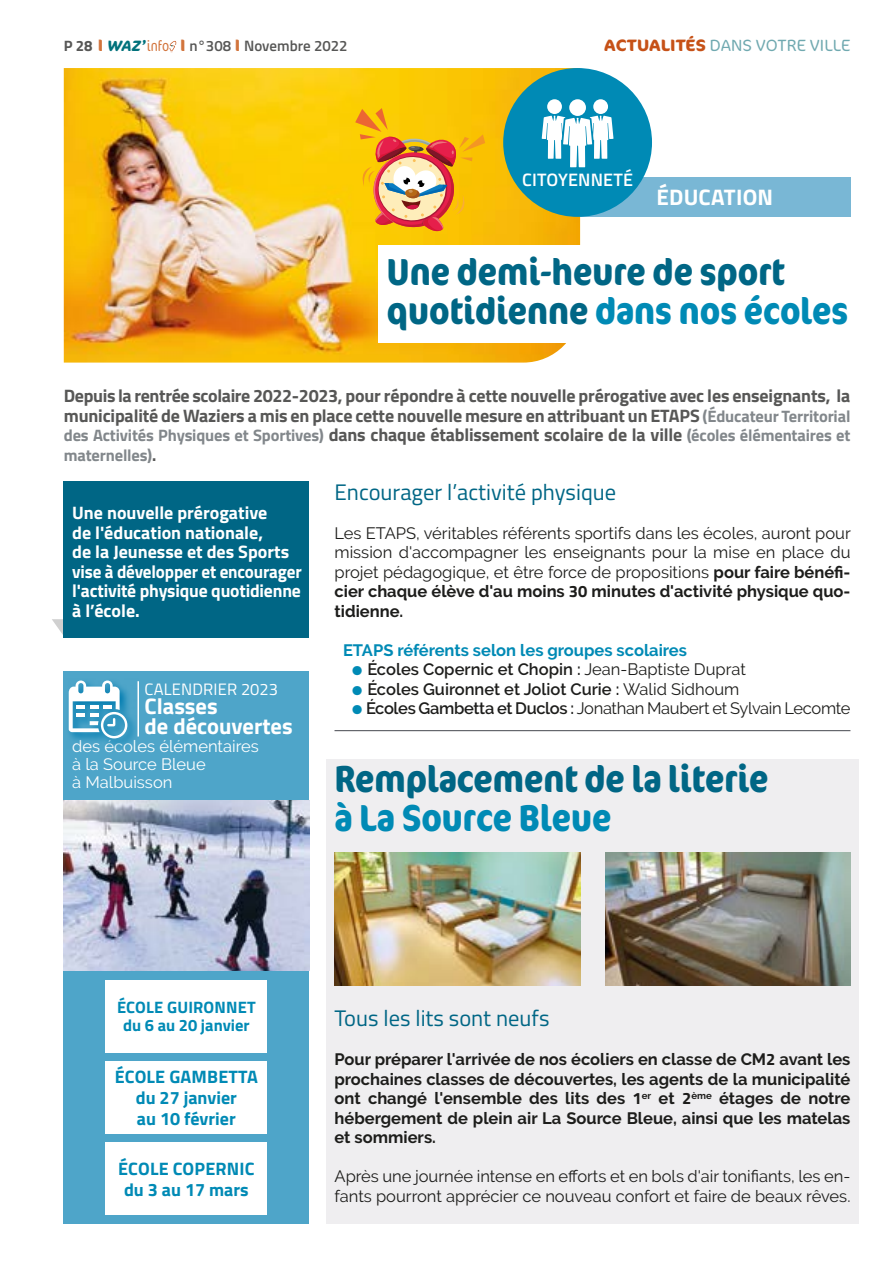
<style>
.page{position:relative;width:893px;height:1263px;background:#fff}
.page>*{position:absolute;margin:0;border:0;box-sizing:border-box;transform-origin:0 0}
.t1{font:700 condensed 37.5px/39px "Cocon Pro";color:#006685}
.t2{font:700 condensed 37.5px "Cocon Pro";color:#008ab5}
.t3{font:22.5px "Titillium Web";color:#006685}
.t4{font:700 22.5px/19.5px "Titillium Web";color:#fff}
.t5{font:700 18px/19.5px "Titillium Web";letter-spacing:-.01em;color:#575756}
.t6{font:700 18px/19.5px "Titillium Web";color:#fff}
.t7{font:700 18px/21px "Titillium Web";color:#008ab5;text-align:center}
.t8{font:600 18px "Titillium Web";letter-spacing:.01em;color:#fff}
.t9{font:16.5px/19.5px "Raleway";color:#1d1d1b;text-align:justify}
.t10{font:700 16.5px/19.5px "Raleway";color:#1d1d1b;text-align:justify}
.t11{font:700 16.5px/19.5px "Titillium Web";letter-spacing:-.01em;color:#82878b}
.t12{font:600 16.5px "Raleway";color:#1d1d1b}
.t13{font:16.5px "Raleway";letter-spacing:-.02em;color:#1d1d1b}
.t14{font:16.5px/18px "Raleway";color:#fff}
.t15{font:700 16.5px "Raleway";color:#008ab5}
.t16{font:700 16.5px/18px "Titillium Web";letter-spacing:.005em;color:#008ab5;text-align:center}
.t17{font:300 16.5px "Cocon Pro";letter-spacing:.01em;color:#70a9b0}
.t18{font:16.5px "Titillium Web";letter-spacing:.01em;color:#fff}
.t19{font:600 15px "Titillium Web";color:#575756}
.s1{font-weight:700}
.s2{font-family:"Cocon Pro";font-weight:700;font-size:16.5px;color:#d2743c}
.s3{font-family:"Cocon Pro";font-weight:700;font-style:italic;color:#00717b}
.s4{font-family:"Cocon Pro";font-weight:300;font-stretch:condensed;color:#d2743c}
.s5{font-weight:700;color:#c65117}
.s6{color:#008ab5}
.s7{font-size:16.5px;color:#82878b}
.s8{font-size:18px;color:#575756}
.s9{color:#575756}
.s10{font-family:"Titillium Web";font-weight:700}
.s11{font-family:"Cocon Pro";font-weight:300;font-style:italic;color:#008ab5}
.s12{font-weight:400}
.s13{font-weight:600}
.s14{font-family:"Titillium Web"}
</style>
<div class="page">
<div style="left:326px;top:759px;width:533px;height:465px;background:#efeef0"></div>
<img style="left:64px;top:68px;width:516px;height:295px">
<svg style="left:355px;top:108px;width:130px;height:123px"></svg>
<svg style="left:52px;top:619px;width:12px;height:19px"></svg>
<div style="left:64px;top:482px;width:245px;height:156px;background:#006685"></div>
<div style="left:580px;top:178px;width:270px;height:39px;background:#79b7d5"></div>
<div style="left:503px;top:68px;width:149px;height:149px;background:#008ab5;border-radius:50%"></div>
<svg style="left:542px;top:99px;width:71px;height:68px"></svg>
<div style="left:378px;top:245px;width:472px;height:98px;background:#fff"></div>
<hr style="left:334px;top:730px;width:516px;height:1px;background:#46484f">
<div style="left:64px;top:671px;width:245px;height:553px;background:#4ea5c9"></div>
<div style="left:106px;top:980px;width:161px;height:72px;background:#fff"></div>
<div style="left:106px;top:1061px;width:161px;height:73px;background:#fff"></div>
<div style="left:106px;top:1143px;width:161px;height:72px;background:#fff"></div>
<img style="left:64px;top:800px;width:245px;height:171px">
<svg style="left:68px;top:691px;width:70px;height:55px"></svg>
<svg style="left:69px;top:680px;width:58px;height:58px"></svg>
<hr style="left:137px;top:681px;width:2px;height:55px;background:#fff">
<img style="left:334px;top:852px;width:246px;height:133px">
<img style="left:605px;top:852px;width:245px;height:133px">
<svg style="left:169px;top:41px;width:8px;height:12px"></svg>
<p class="t19" style="left:64px;top:35px;width:285px"><span class="s1">P 28</span> <span class="s2">I</span> <span class="s3">WAZ’</span><span class="s4">info</span> <span class="s2">I</span> n°308 <span class="s2">I</span> Novembre 2022</p>
<p class="t17" style="left:604px;top:35px;width:247px"><span class="s5">ACTUALITÉS</span> DANS VOTRE VILLE</p>
<p class="t8" style="left:522px;top:166px;width:112px">CITOYENNETÉ</p>
<h2 class="t4" style="left:656px;top:186px;width:118px">ÉDUCATION</h2>
<h1 class="t1" style="left:387px;top:251px;width:463px">Une demi-heure de sport quotidienne <span class="s6">dans nos écoles</span></h1>
<p class="t5" style="left:64px;top:385px;width:788px">Depuis la rentrée scolaire 2022-2023, pour répondre à cette nouvelle prérogative avec les enseignants, la municipalité de Waziers a mis en place cette nouvelle mesure en attribuant un ETAPS <span class="s7">(Éducateur Territorial</span></p>
<p class="t11" style="left:64px;top:425px;width:788px">des Activités Physiques et Sportives) <span class="s8">dans chaque établissement scolaire de la ville</span> (écoles élémentaires et maternelles)<span class="s9">.</span></p>
<p class="t6" style="left:72px;top:502px;width:231px">Une nouvelle prérogative<br>de l'éducation nationale,<br>de la Jeunesse et des Sports vise à développer et encourager l'activité physique quotidienne à l’école.</p>
<p class="t18" style="left:145px;top:677px;width:135px">CALENDRIER 2023</p>
<h2 class="t4" style="left:145px;top:695px;width:150px">Classes<br>de découvertes</h2>
<p class="t14" style="left:72px;top:737px;width:188px">des écoles élémentaires à la Source Bleue<br>à Malbuisson</p>
<h2 class="t3" style="left:334px;top:475px;width:283px">Encourager l’activité physique</h2>
<p class="t9" style="left:334px;top:523px;width:518px">Les ETAPS, véritables référents sportifs dans les écoles, auront pour mission d'accompagner les enseignants pour la mise en place du projet pédagogique, et être force de propositions <span class="s1">pour faire bénéfi&shy;cier chaque élève d'au moins</span> <span class="s10">30</span> <span class="s1">minutes d'activité physique quo&shy;tidienne.</span></p>
<p class="t15" style="left:343px;top:640px;width:345px">ETAPS référents selon les groupes scolaires</p>
<p class="t12" style="left:351px;top:660px;width:396px"><span class="s11">●</span> Écoles Copernic et Chopin : <span class="s12">Jean-Baptiste Duprat</span></p>
<p class="t12" style="left:351px;top:679px;width:389px"><span class="s11">●</span> Écoles Guironnet et Joliot Curie : <span class="s12">Walid Sidhoum</span></p>
<p class="t13" style="left:351px;top:699px;width:500px"><span class="s11">●</span> <span class="s13">Écoles Gambetta et Duclos :</span> Jonathan Maubert et Sylvain Lecomte</p>
<h1 class="t1" style="left:335px;top:758px;width:435px">Remplacement de la literie</h1>
<h1 class="t2" style="left:335px;top:791px;width:278px">à La Source Bleue</h1>
<p class="t16" style="left:117px;top:997px;width:140px">ÉCOLE GUIRONNET du 6 au 20 janvier</p>
<p class="t7" style="left:115px;top:1065px;width:145px">ÉCOLE GAMBETTA du 27 janvier<br>au 10 février</p>
<p class="t7" style="left:118px;top:1157px;width:138px">ÉCOLE COPERNIC du 3 au 17 mars</p>
<h2 class="t3" style="left:334px;top:1002px;width:216px">Tous les lits sont neufs</h2>
<p class="t10" style="left:334px;top:1050px;width:517px">Pour préparer l'arrivée de nos écoliers en classe de CM<span class="s14">2</span> avant les prochaines classes de découvertes, les agents de la municipalité ont changé l'ensemble des lits des <span class="s14">1</span><sup>er</sup> et <span class="s14">2</span><sup>ème</sup> étages de notre hébergement de plein air La Source Bleue, ainsi que les matelas et sommiers.</p>
<p class="t9" style="left:334px;top:1166px;width:517px">Après une journée intense en efforts et en bols d'air tonifiants, les en&shy;fants pourront apprécier ce nouveau confort et faire de beaux rêves.</p>
</div>
